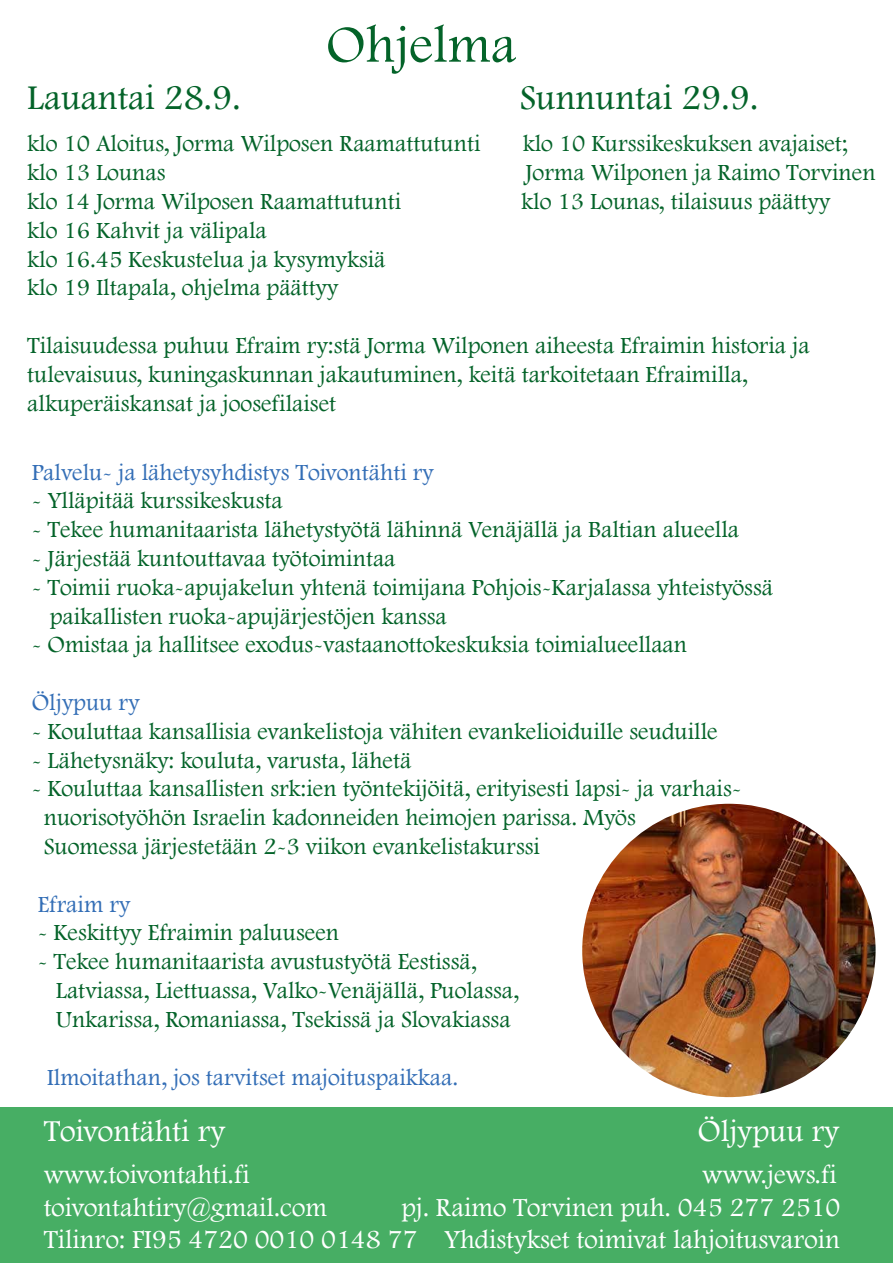
<style>
.page{position:relative;width:893px;height:1263px;background:#fff}
.page>*{position:absolute;margin:0;border:0;box-sizing:border-box;transform-origin:0 0}
.t1{font:54px "Footlight MT Light";color:#046329}
.t2{font:36px "Footlight MT Light";color:#046329}
.t3{font:31.5px "Footlight MT Light";color:#fff}
.t4{font:27px/32.4px "Footlight MT Light";color:#fff;text-align:right}
.t5{font:24px/28.8px "Footlight MT Light";color:#046329}
.t6{font:24px "Footlight MT Light";color:#336eb6}
</style>
<div class="page">
<img style="left:582px;top:804px;width:294px;height:293px;border-radius:147px">
<div style="left:0;top:1107px;width:893px;height:156px;background:#47ae64"></div>
<h1 class="t1" style="left:326px;top:12px;width:192px">Ohjelma</h1>
<h2 class="t2" style="left:27px;top:76px;width:215px">Lauantai 28.9.</h2>
<h2 class="t2" style="left:520px;top:76px;width:240px">Sunnuntai 29.9.</h2>
<p class="t5" style="left:27px;top:129px;width:455px">klo 10 Aloitus, Jorma Wilposen Raamattutunti</p>
<p class="t5" style="left:523px;top:129px;width:327px">klo 10 Kurssikeskuksen avajaiset;</p>
<p class="t5" style="left:27px;top:157px;width:140px">klo 13 Lounas</p>
<p class="t5" style="left:526px;top:157px;width:352px">Jorma Wilponen ja Raimo Torvinen</p>
<p class="t5" style="left:27px;top:186px;width:375px">klo 14 Jorma Wilposen Raamattutunti</p>
<p class="t5" style="left:521px;top:186px;width:310px">klo 13 Lounas, tilaisuus päättyy</p>
<p class="t5" style="left:27px;top:215px;width:360px">klo 16 Kahvit ja välipala<br>klo 16.45 Keskustelua ja kysymyksiä klo 19 Iltapala, ohjelma päättyy</p>
<p class="t5" style="left:27px;top:330px;width:784px">Tilaisuudessa puhuu Efraim ry:stä Jorma Wilponen aiheesta Efraimin historia ja tulevaisuus, kuningaskunnan jakautuminen, keitä tarkoitetaan Efraimilla, alkuperäiskansat ja joosefilaiset</p>
<p class="t6" style="left:32px;top:458px;width:404px">Palvelu- ja lähetysyhdistys Toivontähti ry</p>
<p class="t5" style="left:32px;top:486px;width:253px">- Ylläpitää kurssikeskusta</p>
<p class="t5" style="left:32px;top:514px;width:709px">- Tekee humanitaarista lähetystyötä lähinnä Venäjällä ja Baltian alueella</p>
<p class="t5" style="left:32px;top:543px;width:365px">- Järjestää kuntouttavaa työtoimintaa</p>
<p class="t5" style="left:50px;top:572px;width:725px;text-indent:-18px">- Toimii ruoka-apujakelun yhtenä toimijana Pohjois-Karjalassa yhteistyössä paikallisten ruoka-apujärjestöjen kanssa</p>
<p class="t5" style="left:32px;top:630px;width:657px">- Omistaa ja hallitsee exodus-vastaanottokeskuksia toimialueellaan</p>
<p class="t6" style="left:32px;top:688px;width:109px">Öljypuu ry</p>
<p class="t5" style="left:32px;top:716px;width:687px">- Kouluttaa kansallisia evankelistoja vähiten evankelioiduille seuduille</p>
<p class="t5" style="left:32px;top:745px;width:381px">- Lähetysnäky: kouluta, varusta, lähetä</p>
<p class="t5" style="left:44px;top:774px;width:699px;text-indent:-12px">- Kouluttaa kansallisten srk:ien työntekijöitä, erityisesti lapsi- ja varhais&shy;nuorisotyöhön Israelin kadonneiden heimojen parissa. Myös<br>Suomessa järjestetään 2-3 viikon evankelistakurssi</p>
<p class="t6" style="left:38px;top:890px;width:94px">Efraim ry</p>
<p class="t5" style="left:38px;top:918px;width:303px">- Keskittyy Efraimin paluuseen</p>
<p class="t5" style="left:56px;top:946px;width:465px;text-indent:-18px">- Tekee humanitaarista avustustyötä Eestissä,<br>Latviassa, Liettuassa, Valko-Venäjällä, Puolassa,<br>Unkarissa, Romaniassa, Tsekissä ja Slovakiassa</p>
<p class="t6" style="left:47px;top:1063px;width:413px">Ilmoitathan, jos tarvitset majoituspaikkaa.</p>
<h3 class="t3" style="left:44px;top:1112px;width:183px">Toivontähti ry</h3>
<h3 class="t3" style="left:698px;top:1112px;width:143px">Öljypuu ry</h3>
<p class="t4" style="left:44px;top:1158px;width:208px">www.toivontahti.fi</p>
<p class="t4" style="left:702px;top:1158px;width:136px">www.jews.fi</p>
<p class="t4" style="left:44px;top:1190px;width:285px">toivontahtiry@gmail.com</p>
<p class="t4" style="left:44px;top:1190px;width:798px">pj. Raimo Torvinen puh. 045 277 2510<br>Tilinro: FI95 4720 0010 0148 77 Yhdistykset toimivat lahjoitusvaroin</p>
</div>
